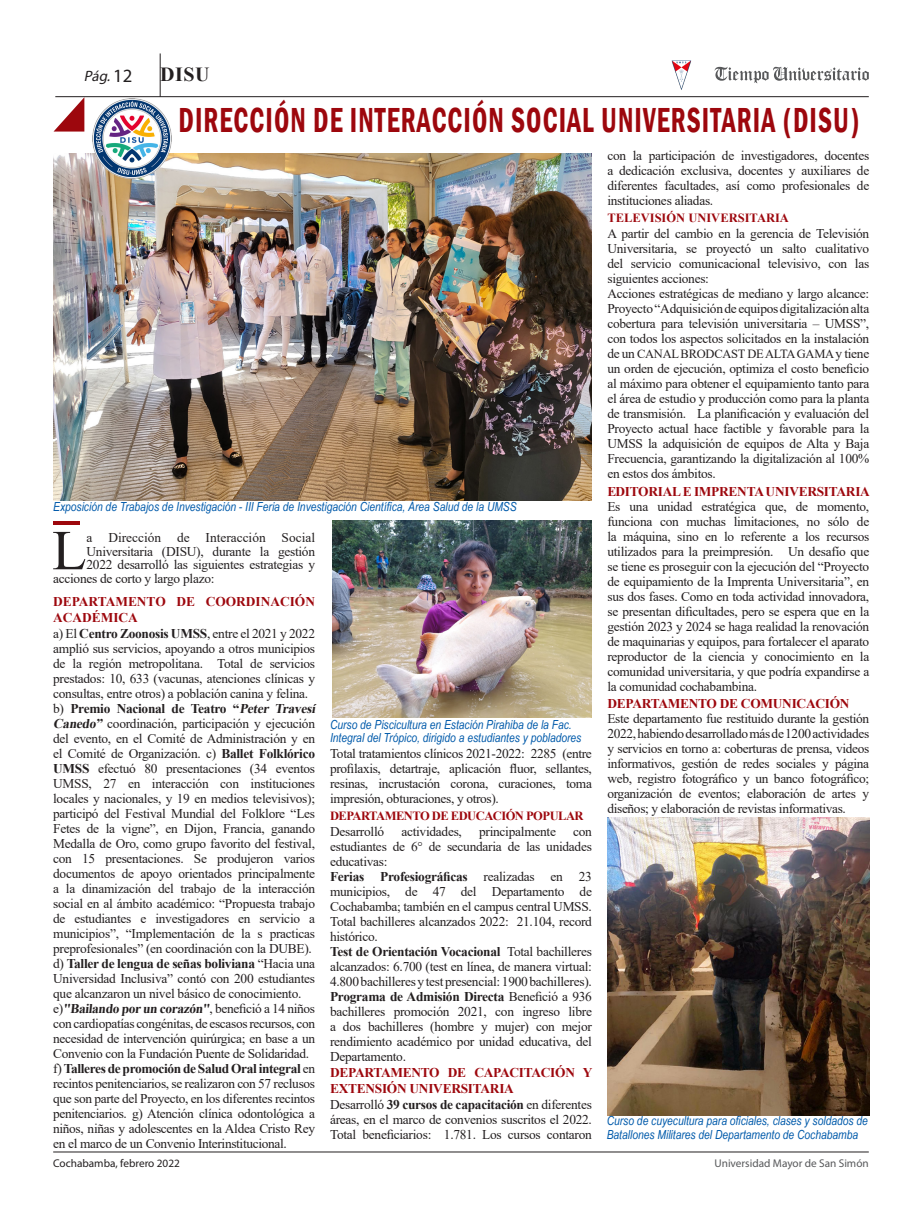
<style>
.page{position:relative;width:922px;height:1205px;background:#fff}
.page>*{position:absolute;margin:0;border:0;box-sizing:border-box;transform-origin:0 0}
.t1{font:56.5px "Times New Roman";color:#231f20}
.t2{font:600 condensed 35.75px "Franklin Gothic";letter-spacing:.04em;color:#9d070d;scale:.76 1}
.t3{font:700 20px "Times New Roman";color:#231f20}
.t4{font:italic 15px "Myriad Pro";color:#231f20}
.t5{font:13.38px/15px "Times New Roman";letter-spacing:-.02em;color:#231f20;text-align:justify}
.t6{font:700 13.38px "Times New Roman";letter-spacing:-.02em;color:#9d070d}
.t7{font:13.38px "Times New Roman";color:#231f20}
.t8{font:italic 12.5px/13.8px "Arial Narrow";color:#015aaa}
.t9{font:12.5px "Times New Roman";letter-spacing:-.02em;color:#231f20}
.t10{font:700 12.5px "Times New Roman";letter-spacing:-.04em;color:#9d070d}
.t11{font:700 12.5px "Times New Roman";color:#9d070d}
.t12{font:11.25px "Myriad Pro";color:#57585a}
.t13{font:11.25px "Myriad Pro";color:#231f20}
.s1{font-style:normal;font-size:18.75px}
.s2{font-weight:700;color:#9d070d}
.s3{font-weight:700}
.s4{font-weight:700;font-style:italic}
.s5{font-size:13.38px}
</style>
<div class="page">
<hr style="left:55px;top:96px;width:813px;height:1px;background:#231f20">
<hr style="left:160px;top:53px;width:1px;height:44px;background:#231f20">
<svg style="left:714px;top:67px;width:154px;height:16px"></svg>
<img style="left:671px;top:60px;width:20px;height:30px">
<hr style="left:53px;top:1152px;width:815px;height:1px;background:#231f20">
<svg style="left:54px;top:97px;width:30px;height:35px"></svg>
<hr style="left:53px;top:521px;width:27px;height:3px;background:#9d070d">
<img style="left:53px;top:153px;width:538px;height:348px">
<img style="left:92px;top:99px;width:80px;height:79px">
<img style="left:332px;top:521px;width:259px;height:196px">
<img style="left:607px;top:818px;width:262px;height:297px">
<p class="t4" style="left:84px;top:66px;width:50px">Pág. <span class="s1">1 2</span></p>
<h3 class="t3" style="left:160px;top:60px;width:51px">DISU</h3>
<h2 class="t2" style="left:178px;top:96px;width:897px">DIRECCIÓN DE INTERACCIÓN SOCIAL UNIVERSITARIA (DISU)</h2>
<p class="t8" style="left:53px;top:500px;width:465px">Exposición de Trabajos de Investigación - III Feria de Investigación Científica, Área Salud de la UMSS</p>
<h1 class="t1" style="left:52px;top:510px;width:36px">L</h1>
<p class="t7" style="left:87px;top:528px;width:230px">a Dirección de Interacción Social</p>
<p class="t5" style="left:87px;top:543px;width:230px">Universitaria (DISU), durante la gestión</p>
<p class="t5" style="left:87px;top:557px;width:230px">2022 desarrolló las siguientes estrategias y</p>
<p class="t5" style="left:53px;top:571px;width:163px">acciones de corto y largo plazo:</p>
<p class="t5" style="left:53px;top:593px;width:266px;text-align:left"><span class="s2">DEPARTAMENTO DE COORDINACIÓN ACADÉMICA<br></span>a) El <span class="s3">Centro Zoonosis UMSS</span>, entre el 2021 y 2022 amplió sus servicios, apoyando a otros municipios de la región metropolitana. Total de servicios prestados: 10, 633 (vacunas, atenciones clínicas y consultas, entre otros) a población canina y felina. b) <span class="s3">Premio Nacional de Teatro “</span><span class="s4">Peter Travesí Canedo”</span> coordinación, participación y ejecución del evento, en el Comité de Administración y en el Comité de Organización. c) <span class="s3">Ballet Folklórico UMSS</span> efectuó 80 presentaciones (34 eventos UMSS, 27 en interacción con instituciones locales y nacionales, y 19 en medios televisivos); participó del Festival Mundial del Folklore “Les Fetes de la vigne”, en Dijon, Francia, ganando Medalla de Oro, como grupo favorito del festival, con 15 presentaciones. Se produjeron varios documentos de apoyo orientados principalmente a la dinamización del trabajo de la interacción social en al ámbito académico: “Propuesta trabajo de estudiantes e investigadores en servicio a municipios”, “Implementación de la s practicas preprofesionales” (en coordinación con la DUBE). d) <span class="s3">Taller de lengua de señas boliviana</span> “Hacia una Universidad Inclusiva” contó con 200 estudiantes que alcanzaron un nivel básico de conocimiento. e)<span class="s3">"Bailando por un corazón"</span>, benefició a 14 niños con cardiopatías congénitas, de escasos recursos, con necesidad de intervención quirúrgica; en base a un Convenio con la Fundación Puente de Solidaridad. f) <span class="s3">Talleres de promoción de Salud Oral integral</span> en recintos penitenciarios, se realizaron con 57 reclusos que son parte del Proyecto, en los diferentes recintos penitenciarios. g) Atención clínica odontológica a niños, niñas y adolescentes en la Aldea Cristo Rey en el marco de un Convenio Interinstitucional.</p>
<p class="t8" style="left:330px;top:717px;width:253px">Curso de Piscicultura en Estación Pirahiba de la Fac.<br>Integral del Trópico, dirigido a estudiantes y pobladores</p>
<p class="t5" style="left:330px;top:745px;width:263px">Total tratamientos clínicos 2021-2022: 2285 (entre profilaxis, detartraje, aplicación fluor, sellantes, resinas, incrustación corona, curaciones, toma impresión, obturaciones, y otros).</p>
<p class="t10" style="left:330px;top:807px;width:255px">DEPARTAMENTO DE EDUCACIÓN POPULAR</p>
<p class="t5" style="left:330px;top:824px;width:56px">Desarrolló</p>
<p class="t5" style="left:401px;top:824px;width:62px">actividades,</p>
<p class="t5" style="left:479px;top:824px;width:78px">principalmente</p>
<p class="t5" style="left:330px;top:824px;width:263px;text-align:left;text-indent:243px">con estudiantes de 6° de secundaria de las unidades educativas:<br><span class="s3">Ferias Profesiográficas</span> realizadas en 23 municipios, de 47 del Departamento de Cochabamba; también en el campus central UMSS.<br>Total bachilleres alcanzados 2022: 21.104, record histórico.<br><span class="s3">Test de Orientación Vocacional</span> Total bachilleres alcanzados: 6.700 (test en línea, de manera virtual:<br>4.800 bachilleres y test presencial: 1900 bachilleres).<br><span class="s3">Programa de Admisión Directa</span> Benefició a 936 bachilleres promoción 2021, con ingreso libre a dos bachilleres (hombre y mujer) con mejor rendimiento académico por unidad educativa, del Departamento.</p>
<p class="t5" style="left:330px;top:1064px;width:264px;line-height:15.5px;text-align:left"><span class="s2">DEPARTAMENTO DE CAPACITACIÓN Y EXTENSIÓN UNIVERSITARIA<br></span>Desarrolló <span class="s3">39 cursos de capacitación</span> en diferentes áreas, en el marco de convenios suscritos el 2022.<br>Total beneficiarios: 1.781. Los cursos contaron</p>
<p class="t5" style="left:607px;top:147px;width:263px">con la participación de investigadores, docentes a dedicación exclusiva, docentes y auxiliares de diferentes facultades, así como profesionales de instituciones aliadas.</p>
<p class="t11" style="left:607px;top:209px;width:183px">TELEVISIÓN UNIVERSITARIA</p>
<p class="t5" style="left:607px;top:226px;width:263px;text-align:left">A partir del cambio en la gerencia de Televisión Universitaria, se proyectó un salto cualitativo del servicio comunicacional televisivo, con las siguientes acciones:<br>Acciones estratégicas de mediano y largo alcance:<br>Proyecto “Adquisición de equipos digitalización alta cobertura para televisión universitaria – UMSS”, con todos los aspectos solicitados en la instalación</p>
<p class="t9" style="left:607px;top:345px;width:263px"><span class="s5">de un</span> CANAL BRODCAST DE ALTA GAMA <span class="s5">y tiene</span></p>
<p class="t5" style="left:607px;top:361px;width:263px">un orden de ejecución, optimiza el costo beneficio al máximo para obtener el equipamiento tanto para el área de estudio y producción como para la planta de transmisión. La planificación y evaluación del Proyecto actual hace factible y favorable para la UMSS la adquisición de equipos de Alta y Baja Frecuencia, garantizando la digitalización al 100% en estos dos ámbitos.</p>
<p class="t6" style="left:607px;top:481px;width:264px">EDITORIAL E IMPRENTA UNIVERSITARIA</p>
<p class="t5" style="left:607px;top:498px;width:263px">Es una unidad estratégica que, de momento, funciona con muchas limitaciones, no sólo de la máquina, sino en lo referente a los recursos utilizados para la preimpresión. Un desafío que se tiene es proseguir con la ejecución del “Proyecto de equipamiento de la Imprenta Universitaria”, en sus dos fases. Como en toda actividad innovadora, se presentan dificultades, pero se espera que en la gestión 2023 y 2024 se haga realidad la renovación de maquinarias y equipos, para fortalecer el aparato reproductor de la ciencia y conocimiento en la comunidad universitaria, y que podría expandirse a la comunidad cochabambina.</p>
<p class="t6" style="left:607px;top:694px;width:243px">DEPARTAMENTO DE COMUNICACIÓN</p>
<p class="t5" style="left:607px;top:711px;width:263px">Este departamento fue restituido durante la gestión 2022, habiendo desarrollado más de 1200 actividades y servicios en torno a: coberturas de prensa, videos informativos, gestión de redes sociales y página web, registro fotográfico y un banco fotográfico; organización de eventos; elaboración de artes y diseños; y elaboración de revistas informativas.</p>
<p class="t8" style="left:606px;top:1114px;width:262px">Curso de cuyecultura para oficiales, clases y soldados de<br>Batallones Militares del Departamento de Cochabamba</p>
<p class="t13" style="left:53px;top:1156px;width:128px">Cochabamba, febrero 2022</p>
<p class="t12" style="left:714px;top:1156px;width:156px">Universidad Mayor de San Simón</p>
</div>
